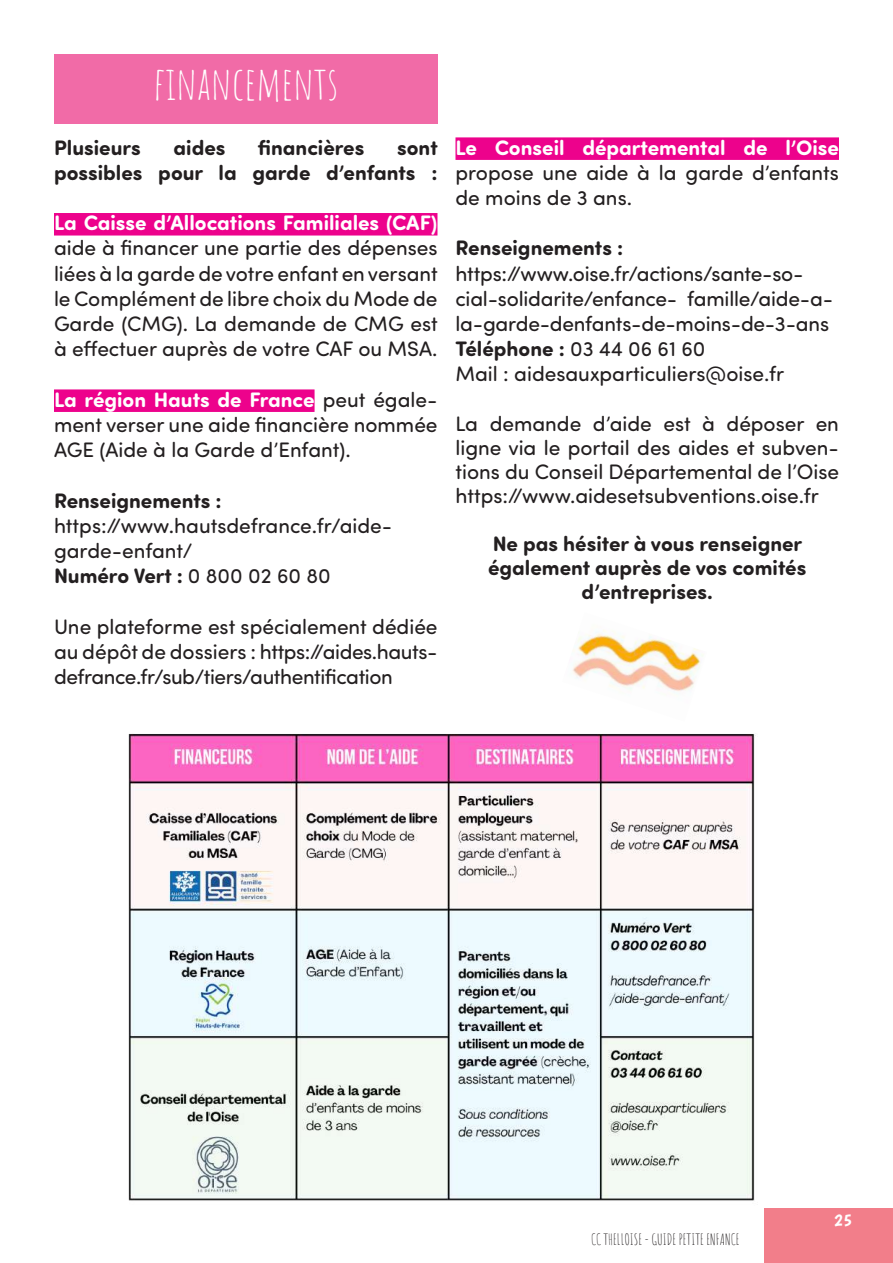
<style>
.page{position:relative;width:893px;height:1263px;background:#fff}
.page>*{position:absolute;margin:0;border:0;box-sizing:border-box;transform-origin:0 0}
.t1{font:45px "Amatic SC";color:#fff}
.t2{font:21px/25.2px "Sofia Pro Soft";color:#231f20;text-align:justify}
.t3{font:700 21px/24px "Sofia Pro Soft";color:#231f20;text-align:right}
.t4{font:700 21px "Sofia Pro Soft";color:#fff}
.t5{font:18px "Boogaloo";color:#fff}
.t6{font:15px "Amatic SC";color:#231f20}
.s1{font-weight:700;color:#fff}
.s2{font-weight:700}
</style>
<div class="page">
<div style="left:54px;top:54px;width:383px;height:69px;background:#f16ba7"></div>
<div style="left:54px;top:213px;width:383px;height:22px;background:#ed028c"></div>
<div style="left:54px;top:389px;width:261px;height:23px;background:#ed028c"></div>
<div style="left:455px;top:137px;width:384px;height:23px;background:#ed028c"></div>
<div style="left:764px;top:1209px;width:129px;height:54px;background:#f27e8a"></div>
<img style="left:128px;top:734px;width:669px;height:475px">
<img style="left:572px;top:630px;width:132px;height:62px">
<h1 class="t1" style="left:153px;top:51px;width:186px">financements</h1>
<p class="t3" style="left:54px;top:134px;width:88px">Plusieurs</p>
<p class="t3" style="left:174px;top:134px;width:53px">aides</p>
<p class="t3" style="left:258px;top:134px;width:108px">financières</p>
<p class="t3" style="left:54px;top:133px;width:385px;line-height:25.2px">sont<br>possibles pour la garde d’enfants :</p>
<p class="t4" style="left:54px;top:208px;width:385px">La Caisse d’Allocations Familiales (CAF)</p>
<p class="t2" style="left:54px;top:235px;width:385px">aide à financer une partie des dépenses liées à la garde de votre enfant en versant le Complément de libre choix du Mode de Garde (CMG). La demande de CMG est à effectuer auprès de votre CAF ou MSA.</p>
<p class="t2" style="left:54px;top:386px;width:385px"><span class="s1">La région Hauts de France</span> peut égale&shy;ment verser une aide financière nommée AGE (Aide à la Garde d’Enfant).</p>
<p class="t3" style="left:54px;top:487px;width:169px">Renseignements :</p>
<p class="t2" style="left:54px;top:512px;width:340px;text-align:left">https://www.hautsdefrance.fr/aide&shy;garde-enfant/<br><span class="s2">Numéro Vert :</span> 0 800 02 60 80</p>
<p class="t2" style="left:54px;top:613px;width:385px">Une plateforme est spécialement dédiée au dépôt de dossiers : https://aides.hauts&shy;defrance.fr/sub/tiers/authentification</p>
<p class="t4" style="left:455px;top:132px;width:385px">Le Conseil départemental de l’Oise</p>
<p class="t2" style="left:455px;top:159px;width:385px">propose une aide à la garde d’enfants de moins de 3 ans.</p>
<p class="t3" style="left:455px;top:235px;width:169px">Renseignements :</p>
<p class="t2" style="left:455px;top:260px;width:379px;text-align:left">https://www.oise.fr/actions/sante-so&shy;cial-solidarite/enfance- famille/aide-a&shy;la-garde-denfants-de-moins-de-3-ans <span class="s2">Téléphone :</span> 03 44 06 61 60<br>Mail : aidesauxparticuliers@oise.fr</p>
<p class="t2" style="left:455px;top:410px;width:385px;line-height:24px">La demande d’aide est à déposer en ligne via le portail des aides et subven&shy;tions du Conseil Départemental de l’Oise https://www.aidesetsubventions.oise.fr</p>
<p class="t3" style="left:488px;top:530px;width:320px;text-align:center">Ne pas hésiter à vous renseigner également auprès de vos comités d’entreprises.</p>
<p class="t6" style="left:591px;top:1229px;width:150px">CC THELLOISE - GUIDE PETITE ENFANCE</p>
<p class="t5" style="left:834px;top:1209px;width:19px">25</p>
</div>
